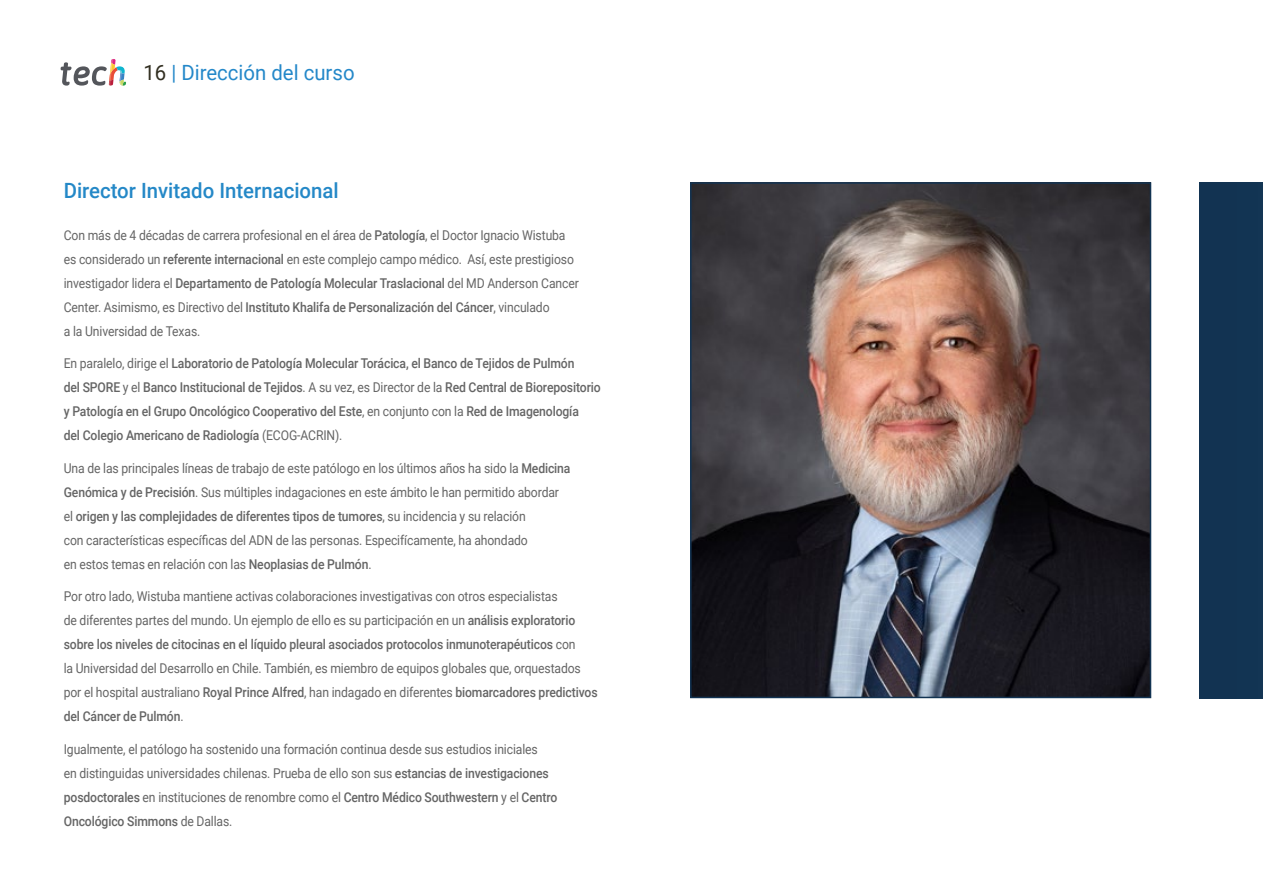
<style>
.page{position:relative;width:1263px;height:893px;background:#fff}
.page>*{position:absolute;margin:0;border:0;box-sizing:border-box;transform-origin:0 0}
.t1{font:500 21px "Roboto";color:#2488c7}
.t2{font:21px "Roboto";color:#2488c9}
.t3{font:13.5px/24px "Roboto";letter-spacing:-.01em;color:#656565;scale:.9 1}
.t4{font:500 13.5px/24px "Roboto";letter-spacing:-.01em;color:#656565;scale:.9 1}
.s1{color:#312e20}
.s2{font-weight:500}
.s3{font-weight:400}
</style>
<div class="page">
<img style="left:693px;top:185px;width:455px;height:510px">
<div style="left:690px;top:182px;width:461px;height:516px;border:2px solid #123352"></div>
<div style="left:1199px;top:182px;width:64px;height:516px;background:#123352"></div>
<svg style="left:61px;top:59px;width:65px;height:27px"></svg>
<h1 class="t2" style="left:144px;top:57px;width:213px"><span class="s1">16</span> | Dirección del curso</h1>
<h1 class="t1" style="left:64px;top:176px;width:276px">Director Invitado Internacional</h1>
<p class="t3" style="left:64px;top:222px;width:574px">Con más de 4 décadas de carrera profesional en el área de <span class="s2">Patología</span>, el Doctor Ignacio Wistuba es considerado un <span class="s2">referente internacional</span> en este complejo campo médico. Así, este prestigioso investigador lidera el <span class="s2">Departamento de Patología Molecular Traslacional</span> del MD Anderson Cancer Center. Asimismo, es Directivo del <span class="s2">Instituto Khalifa de Personalización del Cáncer</span>, vinculado<br>a la Universidad de Texas.</p>
<p class="t4" style="left:64px;top:351px;width:598px"><span class="s3">En paralelo, dirige el</span> Laboratorio de Patología Molecular Torácica, el Banco de Tejidos de Pulmón<br>del SPORE <span class="s3">y el</span> Banco Institucional de Tejidos<span class="s3">. A su vez, es Director de la</span> Red Central de Biorepositorio y Patología en el Grupo Oncológico Cooperativo del Este<span class="s3">, en conjunto con la</span> Red de Imagenología<br>del Colegio Americano de Radiología <span class="s3">(ECOG-ACRIN).</span></p>
<p class="t3" style="left:64px;top:455px;width:565px">Una de las principales líneas de trabajo de este patólogo en los últimos años ha sido la <span class="s2">Medicina Genómica y de Precisión</span>. Sus múltiples indagaciones en este ámbito le han permitido abordar el <span class="s2">origen y las complejidades de diferentes tipos de tumores</span>, su incidencia y su relación<br>con características específicas del ADN de las personas. Especifícamente, ha ahondado<br>en estos temas en relación con las <span class="s2">Neoplasias de Pulmón</span>.</p>
<p class="t3" style="left:64px;top:584px;width:595px">Por otro lado, Wistuba mantiene activas colaboraciones investigativas con otros especialistas<br>de diferentes partes del mundo. Un ejemplo de ello es su participación en un <span class="s2">análisis exploratorio sobre los niveles de citocinas en el líquido pleural asociados protocolos inmunoterapéuticos</span> con<br>la Universidad del Desarrollo en Chile. También, es miembro de equipos globales que, orquestados por el hospital australiano <span class="s2">Royal Prince Alfred</span>, han indagado en diferentes <span class="s2">biomarcadores predictivos del Cáncer de Pulmón</span>.</p>
<p class="t3" style="left:64px;top:736px;width:550px">Igualmente, el patólogo ha sostenido una formación continua desde sus estudios iniciales<br>en distinguidas universidades chilenas. Prueba de ello son sus <span class="s2">estancias de investigaciones posdoctorales</span> en instituciones de renombre como el <span class="s2">Centro Médico Southwestern</span> y el <span class="s2">Centro Oncológico Simmons</span> de Dallas.</p>
</div>
